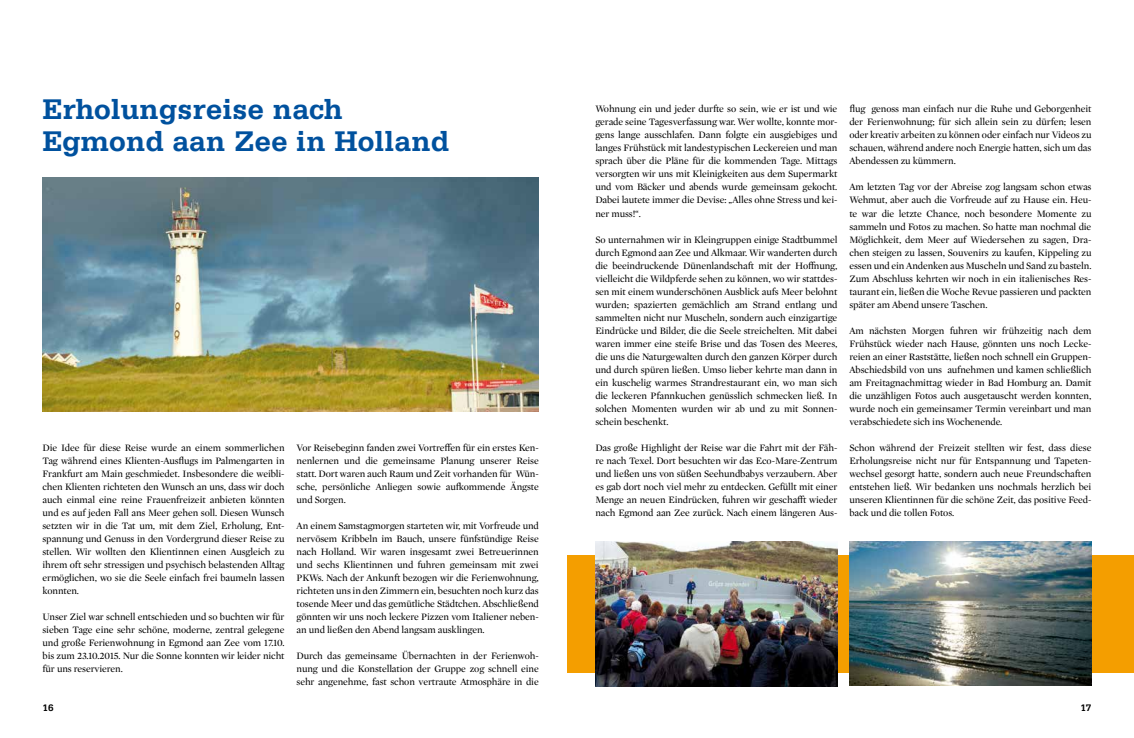
<style>
.page{position:relative;width:1134px;height:738px;background:#fff}
.page>*{position:absolute;margin:0;border:0;box-sizing:border-box;transform-origin:0 0}
.t1{font:700 30px/32px "Serifa Std";color:#00519e}
.t2{font:10px/13px "Mercury Display";letter-spacing:-.01em;color:#000;text-align:justify}
.t3{font:700 10px "Serifa Std";color:#000}
</style>
<div class="page">
<div style="left:567px;top:554px;width:567px;height:117px;background:#f49e00"></div>
<img style="left:595px;top:541px;width:242px;height:144px">
<img style="left:43px;top:177px;width:496px;height:234px">
<img style="left:850px;top:541px;width:242px;height:143px">
<h1 class="t1" style="left:43px;top:93px;width:408px">Erholungsreise nach<br>Egmond aan Zee in Holland</h1>
<p class="t2" style="left:43px;top:440px;width:244px">Die Idee für diese Reise wurde an einem sommerlichen Tag während eines Klienten-Ausflugs im Palmengarten in Frankfurt am Main geschmiedet. Insbesondere die weibli&shy;chen Klienten richteten den Wunsch an uns, dass wir doch auch einmal eine reine Frauenfreizeit anbieten könnten und es auf jeden Fall ans Meer gehen soll. Diesen Wunsch setzten wir in die Tat um, mit dem Ziel, Erholung, Ent&shy;spannung und Genuss in den Vordergrund dieser Reise zu stellen. Wir wollten den Klientinnen einen Ausgleich zu ihrem oft sehr stressigen und psychisch belastenden Alltag ermöglichen, wo sie die Seele einfach frei baumeln lassen konnten.</p>
<p class="t2" style="left:43px;top:609px;width:244px">Unser Ziel war schnell entschieden und so buchten wir für sieben Tage eine sehr schöne, moderne, zentral gelegene und große Ferienwohnung in Egmond aan Zee vom 17.10. bis zum 23.10.2015. Nur die Sonne konnten wir leider nicht für uns reservieren.</p>
<p class="t2" style="left:297px;top:440px;width:244px">Vor Reisebeginn fanden zwei Vortreffen für ein erstes Ken&shy;nenlernen und die gemeinsame Planung unserer Reise statt. Dort waren auch Raum und Zeit vorhanden für Wün&shy;sche, persönliche Anliegen sowie aufkommende Ängste und Sorgen.</p>
<p class="t2" style="left:297px;top:518px;width:244px">An einem Samstagmorgen starteten wir, mit Vorfreude und nervösem Kribbeln im Bauch, unsere fünfstündige Reise nach Holland. Wir waren insgesamt zwei Betreuerinnen und sechs Klientinnen und fuhren gemeinsam mit zwei PKWs. Nach der Ankunft bezogen wir die Ferienwohnung, richteten uns in den Zimmern ein, besuchten noch kurz das tosende Meer und das gemütliche Städtchen. Abschließend gönnten wir uns noch leckere Pizzen vom Italiener neben&shy;an und ließen den Abend langsam ausklingen.</p>
<p class="t2" style="left:297px;top:648px;width:244px">Durch das gemeinsame Übernachten in der Ferienwoh&shy;nung und die Konstellation der Gruppe zog schnell eine sehr angenehme, fast schon vertraute Atmosphäre in die</p>
<p class="t2" style="left:595px;top:102px;width:244px">Wohnung ein und jeder durfte so sein, wie er ist und wie gerade seine Tagesverfassung war. Wer wollte, konnte mor&shy;gens lange ausschlafen. Dann folgte ein ausgiebiges und langes Frühstück mit landestypischen Leckereien und man sprach über die Pläne für die kommenden Tage. Mittags versorgten wir uns mit Kleinigkeiten aus dem Supermarkt und vom Bäcker und abends wurde gemeinsam gekocht.<br>Dabei lautete immer die Devise: „Alles ohne Stress und kei&shy;ner muss!“.</p>
<p class="t2" style="left:595px;top:232px;width:244px">So unternahmen wir in Kleingruppen einige Stadtbummel durch Egmond aan Zee und Alkmaar. Wir wanderten durch die beeindruckende Dünenlandschaft mit der Hoffnung, vielleicht die Wildpferde sehen zu können, wo wir stattdes&shy;sen mit einem wunderschönen Ausblick aufs Meer belohnt wurden; spazierten gemächlich am Strand entlang und sammelten nicht nur Muscheln, sondern auch einzigartige Eindrücke und Bilder, die die Seele streichelten. Mit dabei waren immer eine steife Brise und das Tosen des Meeres, die uns die Naturgewalten durch den ganzen Körper durch und durch spüren ließen. Umso lieber kehrte man dann in ein kuschelig warmes Strandrestaurant ein, wo man sich die leckeren Pfannkuchen genüsslich schmecken ließ. In solchen Momenten wurden wir ab und zu mit Sonnen&shy;schein beschenkt.</p>
<p class="t2" style="left:595px;top:440px;width:244px">Das große Highlight der Reise war die Fahrt mit der Fäh&shy;re nach Texel. Dort besuchten wir das Eco-Mare-Zentrum und ließen uns von süßen Seehundbabys verzaubern. Aber es gab dort noch viel mehr zu entdecken. Gefüllt mit einer Menge an neuen Eindrücken, fuhren wir geschafft wieder nach Egmond aan Zee zurück. Nach einem längeren Aus-</p>
<p class="t2" style="left:849px;top:102px;width:244px">flug genoss man einfach nur die Ruhe und Geborgenheit der Ferienwohnung; für sich allein sein zu dürfen; lesen oder kreativ arbeiten zu können oder einfach nur Videos zu schauen, während andere noch Energie hatten, sich um das Abendessen zu kümmern.</p>
<p class="t2" style="left:849px;top:180px;width:244px">Am letzten Tag vor der Abreise zog langsam schon etwas Wehmut, aber auch die Vorfreude auf zu Hause ein. Heu&shy;te war die letzte Chance, noch besondere Momente zu sammeln und Fotos zu machen. So hatte man nochmal die Möglichkeit, dem Meer auf Wiedersehen zu sagen, Dra&shy;chen steigen zu lassen, Souvenirs zu kaufen, Kippeling zu essen und ein Andenken aus Muscheln und Sand zu basteln.<br>Zum Abschluss kehrten wir noch in ein italienisches Res&shy;taurant ein, ließen die Woche Revue passieren und packten später am Abend unsere Taschen.</p>
<p class="t2" style="left:849px;top:323px;width:244px">Am nächsten Morgen fuhren wir frühzeitig nach dem Frühstück wieder nach Hause, gönnten uns noch Lecke&shy;reien an einer Raststätte, ließen noch schnell ein Gruppen-Abschiedsbild von uns aufnehmen und kamen schließlich am Freitagnachmittag wieder in Bad Homburg an. Damit die unzähligen Fotos auch ausgetauscht werden konnten, wurde noch ein gemeinsamer Termin vereinbart und man verabschiedete sich ins Wochenende.</p>
<p class="t2" style="left:849px;top:440px;width:244px">Schon während der Freizeit stellten wir fest, dass diese Erholungsreise nicht nur für Entspannung und Tapeten&shy;wechsel gesorgt hatte, sondern auch neue Freundschaften entstehen ließ. Wir bedanken uns nochmals herzlich bei unseren Klientinnen für die schöne Zeit, das positive Feed&shy;back und die tollen Fotos.</p>
<p class="t3" style="left:43px;top:701px;width:13px">16</p>
<p class="t3" style="left:1080px;top:701px;width:13px">17</p>
</div>
